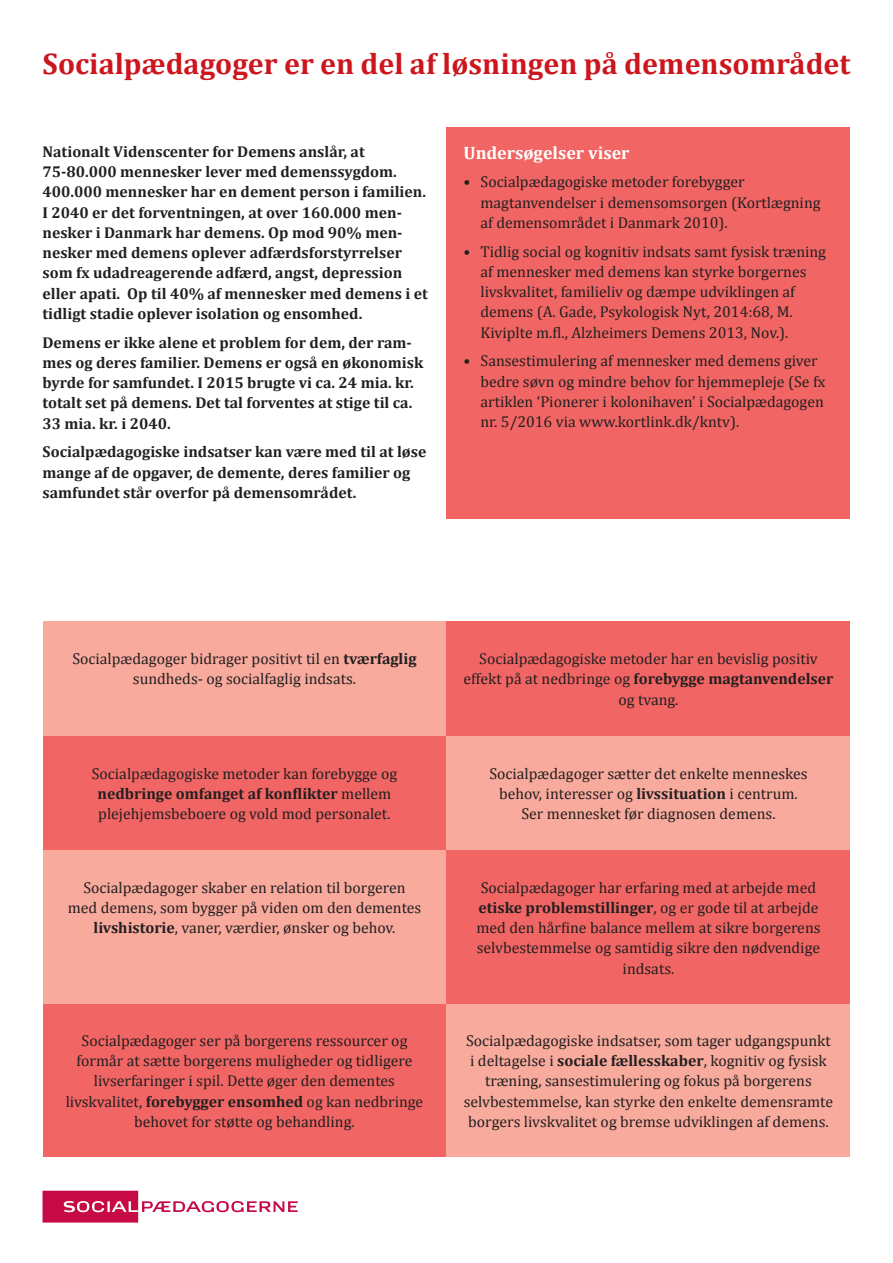
<style>
.page{position:relative;width:893px;height:1263px;background:#fff}
.page>*{position:absolute;margin:0;border:0;box-sizing:border-box;transform-origin:0 0}
.rubrik2{font:700 30px "Cambria";color:#cd151d}
.mr{font:700 18px "Cambria";color:#fff}
.brød{font:15.75px/20.2px "Cambria";color:#231f20;text-align:center}
.manchet{font:700 15.75px/20.2px "Cambria";color:#231f20}
.brød2{font:15.75px/20.2px "Cambria";color:#231f20}
.s1{font-weight:700}
</style>
<div class="page">
<div style="left:43px;top:1003px;width:403px;height:154px;background:#f16664"></div>
<div style="left:43px;top:736px;width:403px;height:114px;background:#f16664"></div>
<div style="left:43px;top:850px;width:403px;height:153px;background:#f8aa9d"></div>
<div style="left:43px;top:621px;width:403px;height:115px;background:#f8aa9d"></div>
<div style="left:446px;top:1003px;width:404px;height:154px;background:#f8aa9d"></div>
<div style="left:446px;top:736px;width:404px;height:114px;background:#f8aa9d"></div>
<div style="left:446px;top:850px;width:404px;height:153px;background:#f16664"></div>
<div style="left:446px;top:621px;width:404px;height:115px;background:#f16664"></div>
<div style="left:446px;top:128px;width:404px;height:391px;background:#f16664"></div>
<svg style="left:43px;top:1191px;width:255px;height:31px"></svg>
<p class="rubrik2" style="left:43px;top:43px;width:809px">Socialpædagoger er en del af løsningen på demensområdet</p>
<p class="manchet" style="left:43px;top:141px;width:387px">Nationalt Videnscenter for Demens anslår, at 75-80.000 mennesker lever med demenssygdom.<br>400.000 mennesker har en dement person i familien.<br>I 2040 er det forventningen, at over 160.000 men&shy;nesker i Danmark har demens. Op mod 90% men&shy;nesker med demens oplever adfærdsforstyrrelser som fx udadreagerende adfærd, angst, depression eller apati. Op til 40% af mennesker med demens i et tidligt stadie oplever isolation og ensomhed.</p>
<p class="manchet" style="left:43px;top:332px;width:382px">Demens er ikke alene et problem for dem, der ram&shy;mes og deres familier. Demens er også en økonomisk byrde for samfundet. I 2015 brugte vi ca. 24 mia. kr. totalt set på demens. Det tal forventes at stige til ca.<br>33 mia. kr. i 2040.</p>
<p class="manchet" style="left:43px;top:441px;width:385px">Socialpædagogiske indsatser kan være med til at løse mange af de opgaver, de demente, deres familier og samfundet står overfor på demensområdet.</p>
<p class="mr" style="left:463px;top:140px;width:168px">Undersøgelser viser</p>
<p class="brød2" style="left:480px;top:172px;width:342px;text-indent:-17px">• Socialpædagogiske metoder forebygger magtanvendelser i demensomsorgen (Kortlægning af demensområdet i Danmark 2010).</p>
<p class="brød2" style="left:480px;top:241px;width:347px;text-indent:-17px">• Tidlig social og kognitiv indsats samt fysisk træning af mennesker med demens kan styrke borgernes livskvalitet, familieliv og dæmpe udviklingen af demens (A. Gade, Psykologisk Nyt, 2014:68, M.<br>Kiviplte m.fl., Alzheimers Demens 2013, Nov.).</p>
<p class="brød2" style="left:480px;top:351px;width:346px;text-indent:-17px">• Sansestimulering af mennesker med demens giver bedre søvn og mindre behov for hjemmepleje (Se fx artiklen ‘Pionerer i kolonihaven’ i Socialpædagogen nr. 5/2016 via www.kortlink.dk/kntv).</p>
<p class="brød" style="left:72px;top:649px;width:346px">Socialpædagoger bidrager positivt til en <span class="s1">tværfaglig </span>sundheds- og socialfaglig indsats.</p>
<p class="brød" style="left:92px;top:763px;width:307px">Socialpædagogiske metoder kan forebygge og <span class="s1">nedbringe omfanget af konflikter</span> mellem plejehjemsbeboere og vold mod personalet.</p>
<p class="brød" style="left:68px;top:877px;width:355px">Socialpædagoger skaber en relation til borgeren med demens, som bygger på viden om den dementes <span class="s1">livshistorie</span>, vaner, værdier, ønsker og behov.</p>
<p class="brød" style="left:66px;top:1030px;width:359px">Socialpædagoger ser på borgerens ressourcer og formår at sætte borgerens muligheder og tidligere livserfaringer i spil. Dette øger den dementes livskvalitet, <span class="s1">forebygger ensomhed</span> og kan nedbringe behovet for støtte og behandling.</p>
<p class="brød" style="left:463px;top:649px;width:371px">Socialpædagogiske metoder har en bevislig positiv effekt på at nedbringe og <span class="s1">forebygge magtanvendelser </span>og tvang.</p>
<p class="brød" style="left:489px;top:763px;width:320px">Socialpædagoger sætter det enkelte menneskes</p>
<p class="brød" style="left:499px;top:784px;width:300px">behov, interesser og <span class="s1">livssituation</span> i centrum.</p>
<p class="brød" style="left:521px;top:804px;width:256px">Ser mennesket før diagnosen demens.</p>
<p class="brød" style="left:476px;top:877px;width:346px">Socialpædagoger har erfaring med at arbejde med <span class="s1">etiske problemstillinger</span>, og er gode til at arbejde med den hårfine balance mellem at sikre borgerens selvbestemmelse og samtidig sikre den nødvendige indsats.</p>
<p class="brød" style="left:464px;top:1030px;width:371px">Socialpædagogiske indsatser, som tager udgangspunkt i deltagelse i <span class="s1">sociale fællesskaber</span>, kognitiv og fysisk træning, sansestimulering og fokus på borgerens selvbestemmelse, kan styrke den enkelte demensramte borgers livskvalitet og bremse udviklingen af demens.</p>
</div>
